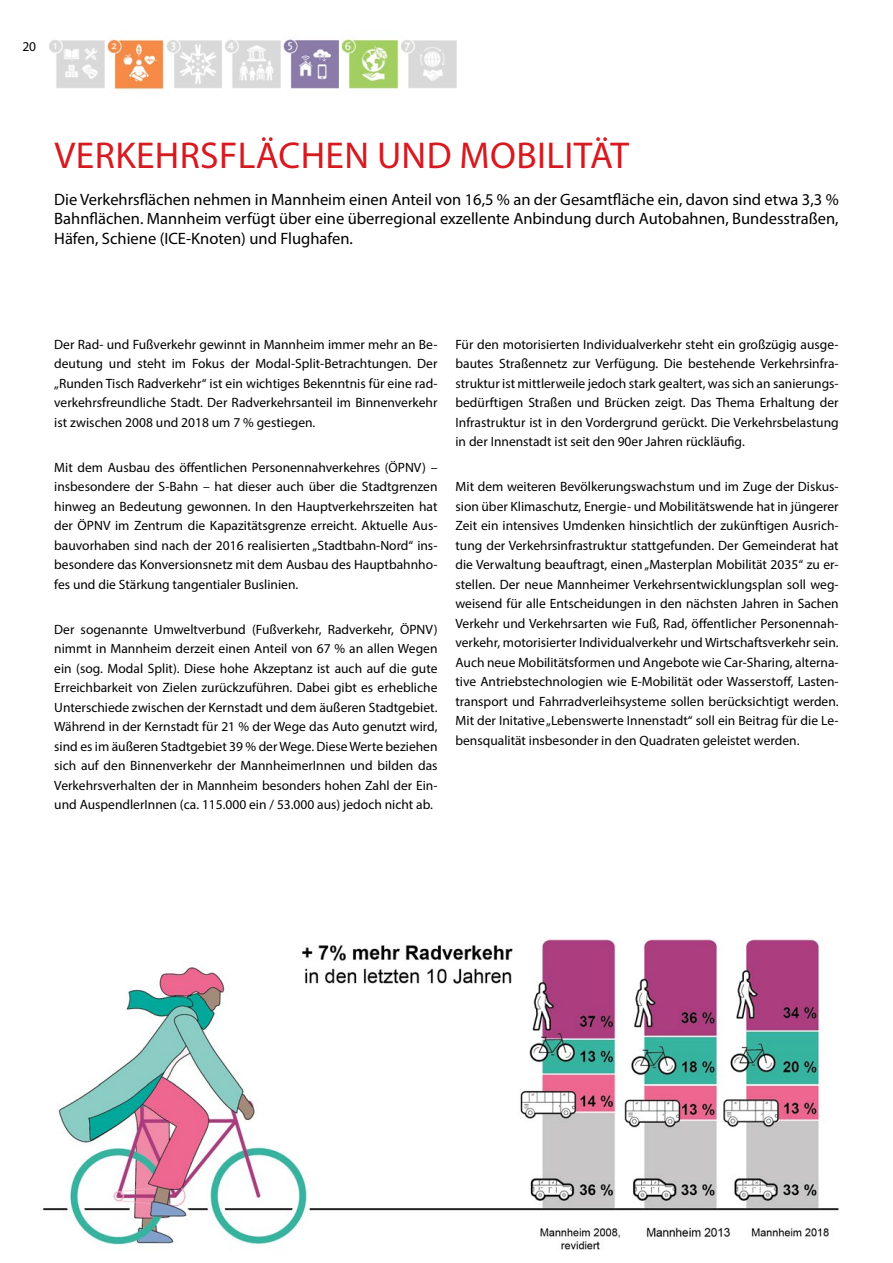
<style>
.page{position:relative;width:893px;height:1263px;background:#fff}
.page>*{position:absolute;margin:0;border:0;box-sizing:border-box;transform-origin:0 0}
.Headline_Ebene_2{font:37.5px "Myriad Pro";letter-spacing:.01em;color:#d71920}
.Introtext_11_pt_13_Z{font:16.5px/19.5px "Myriad Pro";color:#000;text-align:justify}
.Fließtext_9_pt_13_ZA{font:13.5px/19.5px "Myriad Pro";color:#000;text-align:justify}
</style>
<div class="page">
<img style="left:49px;top:40px;width:56px;height:48px">
<img style="left:107px;top:39px;width:57px;height:51px">
<img style="left:167px;top:40px;width:55px;height:48px">
<img style="left:225px;top:40px;width:56px;height:48px">
<img style="left:283px;top:39px;width:56px;height:50px">
<img style="left:341px;top:39px;width:58px;height:50px">
<img style="left:401px;top:40px;width:56px;height:48px">
<img style="left:42px;top:938px;width:797px;height:312px">
<p class="Fließtext_9_pt_13_ZA" style="left:22px;top:36px;width:15px">20</p>
<h1 class="Headline_Ebene_2" style="left:55px;top:132px;width:576px">VERKEHRSFLÄCHEN UND MOBILITÄT</h1>
<p class="Introtext_11_pt_13_Z" style="left:54px;top:189px;width:786px">Die Verkehrsflächen nehmen in Mannheim einen Anteil von 16,5 % an der Gesamtfläche ein, davon sind etwa 3,3 % Bahnflächen. Mannheim verfügt über eine überregional exzellente Anbindung durch Autobahnen, Bundesstraßen, Häfen, Schiene (ICE-Knoten) und Flughafen.</p>
<p class="Fließtext_9_pt_13_ZA" style="left:54px;top:334px;width:385px">Der Rad- und Fußverkehr gewinnt in Mannheim immer mehr an Be&shy;deutung und steht im Fokus der Modal-Split-Betrachtungen. Der „Runden Tisch Radverkehr“ ist ein wichtiges Bekenntnis für eine rad&shy;verkehrsfreundliche Stadt. Der Radverkehrsanteil im Binnenverkehr ist zwischen 2008 und 2018 um 7 % gestiegen.</p>
<p class="Fließtext_9_pt_13_ZA" style="left:54px;top:457px;width:385px">Mit dem Ausbau des öffentlichen Personennahverkehres (ÖPNV) – insbesondere der S-Bahn – hat dieser auch über die Stadtgrenzen hinweg an Bedeutung gewonnen. In den Hauptverkehrszeiten hat der ÖPNV im Zentrum die Kapazitätsgrenze erreicht. Aktuelle Aus&shy;bauvorhaben sind nach der 2016 realisierten „Stadtbahn-Nord“ ins&shy;besondere das Konversionsnetz mit dem Ausbau des Hauptbahnho&shy;fes und die Stärkung tangentialer Buslinien.</p>
<p class="Fließtext_9_pt_13_ZA" style="left:54px;top:619px;width:385px">Der sogenannte Umweltverbund (Fußverkehr, Radverkehr, ÖPNV) nimmt in Mannheim derzeit einen Anteil von 67 % an allen Wegen ein (sog. Modal Split). Diese hohe Akzeptanz ist auch auf die gute Erreichbarkeit von Zielen zurückzuführen. Dabei gibt es erhebliche Unterschiede zwischen der Kernstadt und dem äußeren Stadtgebiet.<br>Während in der Kernstadt für 21 % der Wege das Auto genutzt wird, sind es im äußeren Stadtgebiet 39 % der Wege. Diese Werte beziehen sich auf den Binnenverkehr der MannheimerInnen und bilden das Verkehrsverhalten der in Mannheim besonders hohen Zahl der Ein&shy;und AuspendlerInnen (ca. 115.000 ein / 53.000 aus) jedoch nicht ab.</p>
<p class="Fließtext_9_pt_13_ZA" style="left:455px;top:334px;width:385px">Für den motorisierten Individualverkehr steht ein großzügig ausge&shy;bautes Straßennetz zur Verfügung. Die bestehende Verkehrsinfra&shy;struktur ist mittlerweile jedoch stark gealtert, was sich an sanierungs&shy;bedürftigen Straßen und Brücken zeigt. Das Thema Erhaltung der Infrastruktur ist in den Vordergrund gerückt. Die Verkehrsbelastung in der Innenstadt ist seit den 90er Jahren rückläufig.</p>
<p class="Fließtext_9_pt_13_ZA" style="left:455px;top:477px;width:385px">Mit dem weiteren Bevölkerungswachstum und im Zuge der Diskus&shy;sion über Klimaschutz, Energie- und Mobilitätswende hat in jüngerer Zeit ein intensives Umdenken hinsichtlich der zukünftigen Ausrich&shy;tung der Verkehrsinfrastruktur stattgefunden. Der Gemeinderat hat die Verwaltung beauftragt, einen „Masterplan Mobilität 2035“ zu er&shy;stellen. Der neue Mannheimer Verkehrsentwicklungsplan soll weg&shy;weisend für alle Entscheidungen in den nächsten Jahren in Sachen Verkehr und Verkehrsarten wie Fuß, Rad, öffentlicher Personennah&shy;verkehr, motorisierter Individualverkehr und Wirtschaftsverkehr sein.<br>Auch neue Mobilitätsformen und Angebote wie Car-Sharing, alterna&shy;tive Antriebstechnologien wie E-Mobilität oder Wasserstoff, Lasten&shy;transport und Fahrradverleihsysteme sollen berücksichtigt werden.<br>Mit der Initative „Lebenswerte Innenstadt“ soll ein Beitrag für die Le&shy;bensqualität insbesonder in den Quadraten geleistet werden.</p>
</div>
